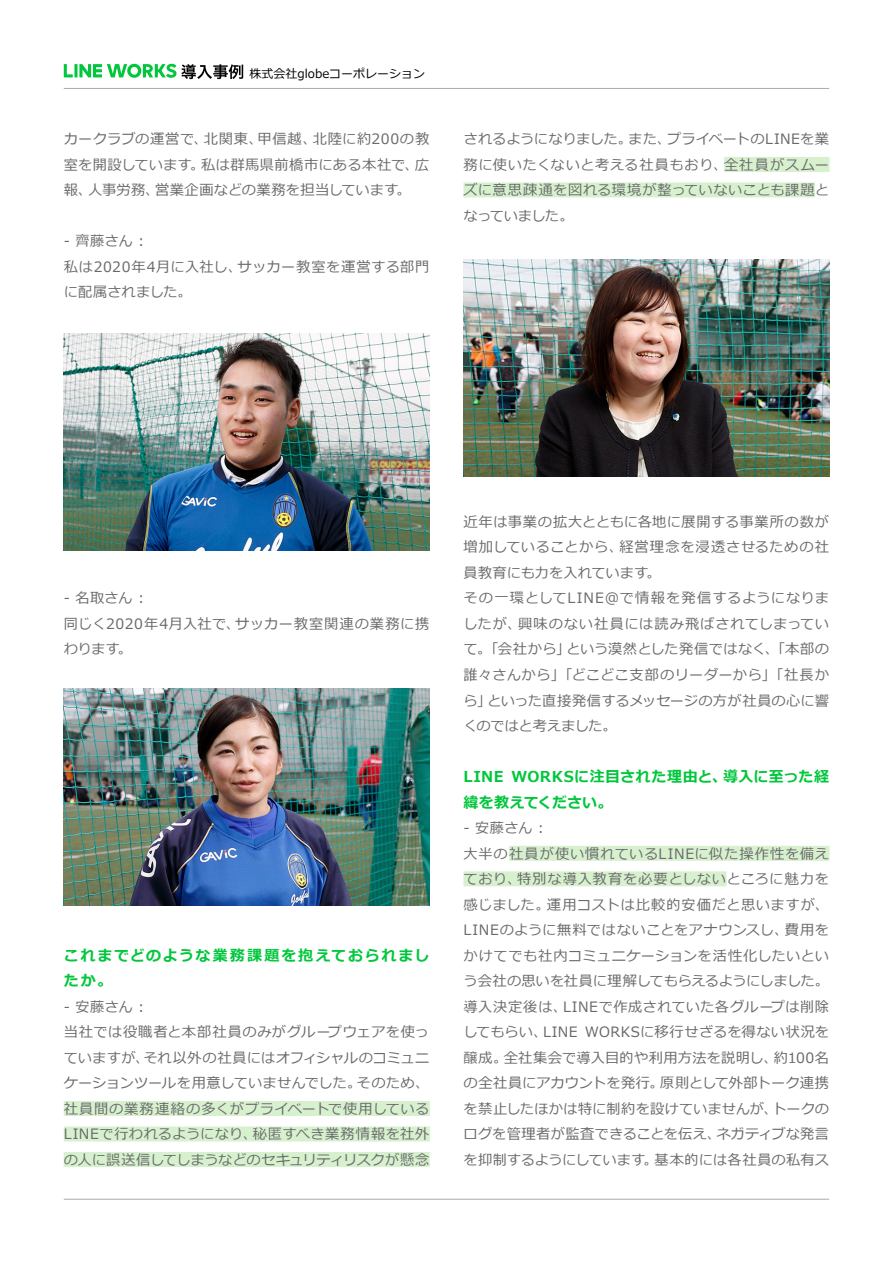
<style>
.page{position:relative;width:893px;height:1263px;background:#fff}
.page>*{position:absolute;margin:0;border:0;box-sizing:border-box;transform-origin:0 0}
.t1{font:700 15px/25.5px "Meiryo";letter-spacing:.125em;color:#00c73c}
.t2{font:700 15px/25.5px "Meiryo";letter-spacing:.02em;color:#00c73c}
.t3{font:700 15px "Meiryo";letter-spacing:.045em;color:#00c73c}
.t4{font:14.25px/25.5px "Meiryo";letter-spacing:.025em;color:#6a6a6a}
.t5{font:14.25px/25.5px "Meiryo";letter-spacing:.05em;color:#6a6a6a;text-align:right}
.t6{font:14.25px/25.5px "Meiryo";letter-spacing:.005em;color:#6a6a6a}
.t7{font:14.25px/25.5px "Meiryo";letter-spacing:-.01em;color:#6a6a6a}
.t8{font:14.25px "Meiryo";letter-spacing:-.015em;color:#6a6a6a}
.t9{font:14.25px "Meiryo";letter-spacing:.055em;color:#6a6a6a}
.t10{font:14.25px "Meiryo";letter-spacing:.065em;color:#6a6a6a}
.t11{font:14.25px "Meiryo";letter-spacing:.06em;color:#6a6a6a}
.t12{font:14.25px "Meiryo";letter-spacing:.045em;color:#6a6a6a}
.t13{font:14.25px "Meiryo";color:#6a6a6a}
.t14{font:14.25px "Meiryo";letter-spacing:-.005em;color:#6a6a6a}
.t15{font:14.25px "Meiryo";letter-spacing:-.03em;color:#6a6a6a}
.t16{font:14.25px "Meiryo";letter-spacing:.07em;color:#6a6a6a}
.t17{font:12px "Meiryo";color:#000}
</style>
<div class="page">
<hr style="left:64px;top:88px;width:765px;height:1px;background:#aaa">
<hr style="left:64px;top:1199px;width:765px;height:1px;background:#aaa">
<svg style="left:64px;top:64px;width:179px;height:15px"></svg>
<div style="left:64px;top:1101px;width:366px;height:15px;background:#d7f1cf"></div>
<div style="left:64px;top:1126px;width:366px;height:15px;background:#d7f1cf"></div>
<div style="left:64px;top:1152px;width:366px;height:15px;background:#d7f1cf"></div>
<div style="left:724px;top:157px;width:105px;height:15px;background:#d7f1cf"></div>
<div style="left:463px;top:182px;width:352px;height:15px;background:#d7f1cf"></div>
<div style="left:509px;top:846px;width:320px;height:15px;background:#d7f1cf"></div>
<div style="left:463px;top:871px;width:263px;height:15px;background:#d7f1cf"></div>
<img style="left:64px;top:334px;width:365px;height:217px">
<img style="left:64px;top:689px;width:365px;height:217px">
<img style="left:463px;top:260px;width:366px;height:217px">
<p class="t17" style="left:250px;top:65px;width:177px">株式会社globeコーポレーション</p>
<p class="t4" style="left:64px;top:127px;width:146px">カークラブの運営で、</p>
<p class="t12" style="left:313px;top:129px;width:118px">北陸に約200の教</p>
<p class="t4" style="left:204px;top:127px;width:60px">北関東、</p>
<p class="t4" style="left:258px;top:127px;width:61px">甲信越、</p>
<p class="t4" style="left:201px;top:153px;width:219px">私は群馬県前橋市にある本社で、</p>
<p class="t4" style="left:155px;top:153px;width:257px;text-indent:-91px">室を開設しています。<br>営業企画などの業務を担当しています。</p>
<p class="t4" style="left:415px;top:153px;width:16px">広</p>
<p class="t4" style="left:88px;top:178px;width:73px">人事労務、</p>
<p class="t4" style="left:64px;top:178px;width:30px">報、</p>
<p class="t4" style="left:64px;top:229px;width:82px">- 齊藤さん :</p>
<p class="t12" style="left:238px;top:257px;width:193px">サッカー教室を運営する部門</p>
<p class="t4" style="left:64px;top:255px;width:180px">私は2020年4月に入社し、に配属されました。</p>
<p class="t4" style="left:667px;top:127px;width:164px">プライベートのLINEを業</p>
<p class="t15" style="left:463px;top:129px;width:170px">されるようになりました。</p>
<p class="t4" style="left:628px;top:127px;width:44px">また、</p>
<p class="t16" style="left:724px;top:155px;width:107px">全社員がスムー</p>
<p class="t4" style="left:463px;top:153px;width:367px">務に使いたくないと考える社員もおり、<br>ズに意思疎通を図れる環境が整っていないことも課題となっていました。</p>
<p class="t4" style="left:64px;top:586px;width:82px">- 名取さん :</p>
<p class="t9" style="left:235px;top:614px;width:196px">サッカー教室関連の業務に携</p>
<p class="t4" style="left:64px;top:612px;width:178px">同じく2020年4月入社で、わります。</p>
<p class="t5" style="left:463px;top:510px;width:367px">近年は事業の拡大とともに各地に展開する事業所の数が経営理念を浸透させるための社</p>
<p class="t4" style="left:463px;top:535px;width:161px">増加していることから、</p>
<p class="t14" style="left:463px;top:563px;width:199px">員教育にも力を入れています。</p>
<p class="t10" style="left:463px;top:588px;width:367px">その一環としてLINE@で情報を発信するようになりま</p>
<p class="t9" style="left:518px;top:614px;width:313px">興味のない社員には読み飛ばされてしまってい</p>
<p class="t4" style="left:463px;top:612px;width:60px">したが、</p>
<p class="t4" style="left:463px;top:637px;width:108px">て。「会社から」</p>
<p class="t4" style="left:463px;top:663px;width:367px">誰々さんから」「どこどこ支部のリーダーから」「社長か</p>
<p class="t6" style="left:487px;top:688px;width:344px">といった直接発信するメッセージの方が社員の心に響</p>
<p class="t4" style="left:566px;top:637px;width:265px">という漠然とした発信ではなく、「本部の</p>
<p class="t7" style="left:463px;top:688px;width:155px">ら」<br>くのではと考えました。</p>
<p class="t3" style="left:511px;top:766px;width:217px">WORKSに注目された理由と、</p>
<p class="t2" style="left:723px;top:765px;width:108px">導入に至った経</p>
<p class="t2" style="left:463px;top:765px;width:150px">LINE<br>緯を教えてください。</p>
<p class="t4" style="left:463px;top:816px;width:82px">- 安藤さん :</p>
<p class="t11" style="left:463px;top:843px;width:367px">大半の社員が使い慣れているLINEに似た操作性を備え</p>
<p class="t5" style="left:517px;top:867px;width:313px">特別な導入教育を必要としないところに魅力を</p>
<p class="t4" style="left:463px;top:867px;width:59px">ており、</p>
<p class="t5" style="left:547px;top:892px;width:284px">運用コストは比較的安価だと思いますが、</p>
<p class="t4" style="left:463px;top:892px;width:88px">感じました。</p>
<p class="t1" style="left:64px;top:943px;width:367px">これまでどのような業務課題を抱えておられましたか。</p>
<p class="t4" style="left:64px;top:994px;width:82px">- 安藤さん :</p>
<p class="t4" style="left:64px;top:1020px;width:367px">当社では役職者と本部社員のみがグループウェアを使っ</p>
<p class="t6" style="left:144px;top:1045px;width:287px">それ以外の社員にはオフィシャルのコミュニ</p>
<p class="t4" style="left:64px;top:1045px;width:87px">ていますが、</p>
<p class="t4" style="left:463px;top:918px;width:326px">LINEのように無料ではないことをアナウンスし、</p>
<p class="t4" style="left:463px;top:943px;width:367px">かけてでも社内コミュニケーションを活性化したいとい</p>
<p class="t8" style="left:463px;top:971px;width:367px">う会社の思いを社員に理解してもらえるようにしました。</p>
<p class="t4" style="left:563px;top:994px;width:268px">LINEで作成されていた各グループは削除</p>
<p class="t4" style="left:785px;top:918px;width:46px">費用を</p>
<p class="t4" style="left:463px;top:994px;width:105px">導入決定後は、</p>
<p class="t4" style="left:463px;top:1020px;width:85px">してもらい、</p>
<p class="t4" style="left:543px;top:1020px;width:36px">LINE</p>
<p class="t4" style="left:585px;top:1020px;width:246px">WORKSに移行せざるを得ない状況を</p>
<p class="t4" style="left:774px;top:1045px;width:57px">約100名</p>
<p class="t4" style="left:504px;top:1045px;width:275px">全社集会で導入目的や利用方法を説明し、</p>
<p class="t4" style="left:463px;top:1045px;width:46px">醸成。</p>
<p class="t13" style="left:64px;top:1073px;width:299px">ケーションツールを用意していませんでした。</p>
<p class="t4" style="left:64px;top:1096px;width:367px">社員間の業務連絡の多くがプライベートで使用している</p>
<p class="t4" style="left:253px;top:1122px;width:178px">秘匿すべき業務情報を社外</p>
<p class="t4" style="left:357px;top:1071px;width:74px">そのため、</p>
<p class="t7" style="left:64px;top:1122px;width:367px">LINEで行われるようになり、<br>の人に誤送信してしまうなどのセキュリティリスクが懸念</p>
<p class="t4" style="left:660px;top:1071px;width:170px">原則として外部トーク連携</p>
<p class="t4" style="left:463px;top:1071px;width:202px">の全社員にアカウントを発行。</p>
<p class="t6" style="left:717px;top:1096px;width:114px;text-indent:-253px">を禁止したほかは特に制約を設けていませんが、<br>ネガティブな発言</p>
<p class="t4" style="left:772px;top:1096px;width:59px">トークの</p>
<p class="t4" style="left:654px;top:1122px;width:176px;text-indent:-191px">ログを管理者が監査できることを伝え、<br>基本的には各社員の私有ス</p>
<p class="t8" style="left:463px;top:1150px;width:196px">を抑制するようにしています。</p>
</div>
